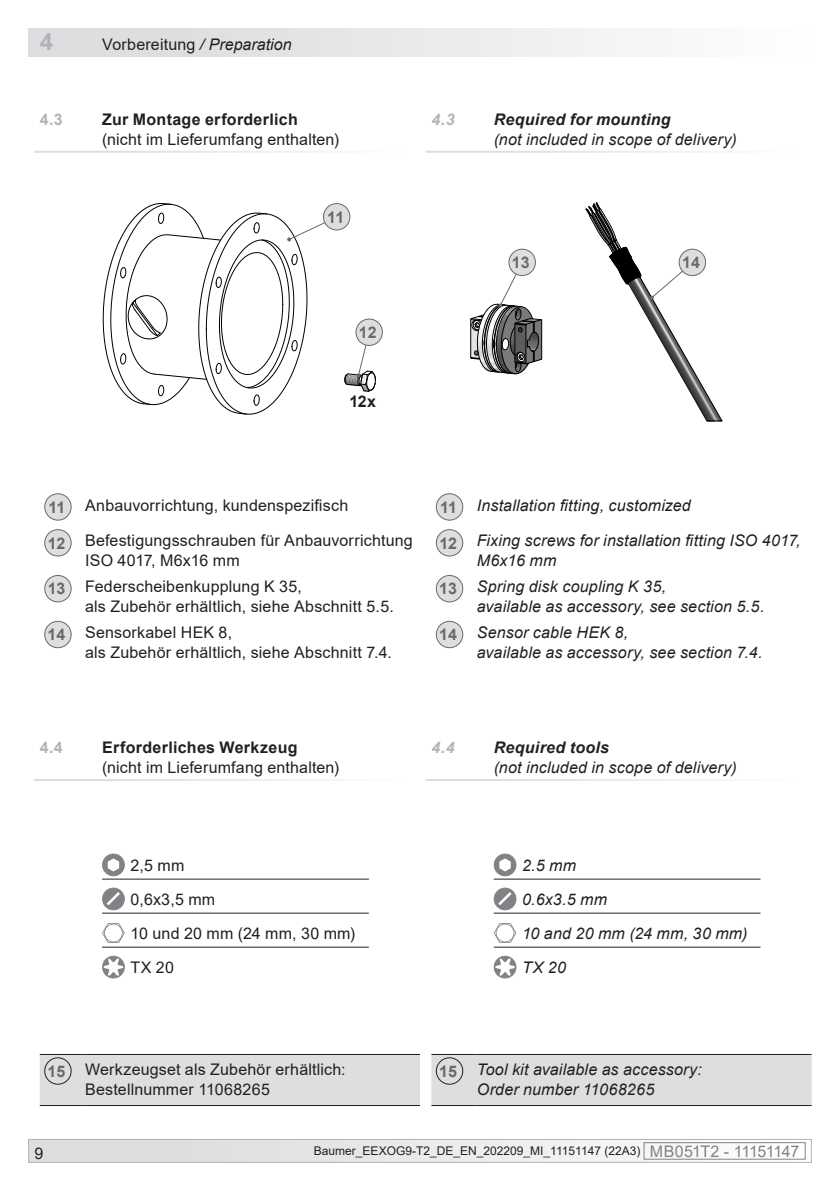
<style>
.page{position:relative;width:840px;height:1191px;background:#fff}
.page>*{position:absolute;margin:0;border:0;box-sizing:border-box;transform-origin:0 0}
.t1{font:700 24px "Arial";color:#b2b3b7}
.t2{font:16px/20px "Arial";letter-spacing:.01em;color:#231f20}
.t3{font:italic 16px/20px "Arial";letter-spacing:.01em;color:#231f20}
.t4{font:700 16px "Arial";letter-spacing:.02em;color:#231f20}
.t5{font:italic 700 16px "Arial";letter-spacing:.015em;color:#231f20}
.t6{font:700 16px "Arial";color:#67696b}
.t7{font:700 16px "Arial";color:#b2b3b7}
.t8{font:italic 700 16px "Arial";color:#b2b3b7}
.t9{font:12px "Arial";color:#231f20}
.s1{font-style:italic}
.s2{font-weight:700;color:#67696b}
.s3{font-weight:700;font-style:normal;color:#67696b}
.s4{font-size:16px;color:#808285}
</style>
<div class="page">
<div style="left:29px;top:1139px;width:781px;height:23px;background:linear-gradient(to right,#dbdcdf,#f4f4f5)"></div>
<div style="left:643px;top:1142px;width:162px;height:17px;border:1px solid #808285"></div>
<div style="left:28px;top:1139px;width:783px;height:23px;border:1px solid #b2b3b7"></div>
<hr style="left:541px;top:320px;width:1px;height:38px;background:#000">
<svg style="left:470px;top:261px;width:71px;height:113px"></svg>
<div style="left:508px;top:249px;width:27px;height:26px;background:#dddee0;border-radius:50%"></div>
<div style="left:508px;top:249px;width:27px;height:27px;border:1px solid #67696b;border-radius:50%"></div>
<svg style="left:585px;top:202px;width:137px;height:219px"></svg>
<div style="left:678px;top:249px;width:27px;height:26px;background:#dddee0;border-radius:50%"></div>
<div style="left:678px;top:249px;width:27px;height:27px;border:1px solid #67696b;border-radius:50%"></div>
<svg style="left:103px;top:203px;width:234px;height:211px"></svg>
<svg style="left:344px;top:338px;width:32px;height:53px"></svg>
<div style="left:323px;top:203px;width:27px;height:27px;background:#dddee0;border-radius:50%"></div>
<div style="left:323px;top:203px;width:27px;height:27px;border:1px solid #67696b;border-radius:50%"></div>
<div style="left:356px;top:319px;width:26px;height:26px;background:#dddee0;border-radius:50%"></div>
<div style="left:355px;top:318px;width:27px;height:28px;border:1px solid #67696b;border-radius:50%"></div>
<div style="left:45px;top:494px;width:26px;height:26px;background:#dddee0;border-radius:50%"></div>
<div style="left:44px;top:493px;width:28px;height:27px;border:1px solid #67696b;border-radius:50%"></div>
<div style="left:45px;top:529px;width:26px;height:27px;background:#dddee0;border-radius:50%"></div>
<div style="left:44px;top:529px;width:28px;height:27px;border:1px solid #67696b;border-radius:50%"></div>
<div style="left:45px;top:575px;width:26px;height:27px;background:#dddee0;border-radius:50%"></div>
<div style="left:44px;top:575px;width:28px;height:27px;border:1px solid #67696b;border-radius:50%"></div>
<div style="left:45px;top:621px;width:26px;height:26px;background:#dddee0;border-radius:50%"></div>
<div style="left:44px;top:621px;width:28px;height:27px;border:1px solid #67696b;border-radius:50%"></div>
<div style="left:436px;top:494px;width:26px;height:26px;background:#dddee0;border-radius:50%"></div>
<div style="left:435px;top:493px;width:28px;height:27px;border:1px solid #67696b;border-radius:50%"></div>
<div style="left:436px;top:529px;width:26px;height:27px;background:#dddee0;border-radius:50%"></div>
<div style="left:435px;top:529px;width:28px;height:27px;border:1px solid #67696b;border-radius:50%"></div>
<div style="left:436px;top:575px;width:26px;height:27px;background:#dddee0;border-radius:50%"></div>
<div style="left:435px;top:575px;width:28px;height:27px;border:1px solid #67696b;border-radius:50%"></div>
<div style="left:436px;top:621px;width:26px;height:26px;background:#dddee0;border-radius:50%"></div>
<div style="left:435px;top:621px;width:28px;height:27px;border:1px solid #67696b;border-radius:50%"></div>
<div style="left:40px;top:1055px;width:380px;height:50px;background:#dddee0"></div>
<hr style="left:40px;top:1054px;width:45px;height:1px;background:#231f20">
<hr style="left:85px;top:1054px;width:335px;height:1px;background:#231f20">
<hr style="left:40px;top:1105px;width:45px;height:1px;background:#231f20">
<hr style="left:85px;top:1105px;width:335px;height:1px;background:#231f20">
<div style="left:45px;top:1057px;width:26px;height:27px;background:#dddee0;border-radius:50%"></div>
<div style="left:44px;top:1057px;width:28px;height:27px;border:1px solid #231f20;border-radius:50%"></div>
<div style="left:431px;top:1055px;width:380px;height:50px;background:#dddee0"></div>
<hr style="left:431px;top:1105px;width:45px;height:1px;background:#231f20">
<hr style="left:476px;top:1105px;width:335px;height:1px;background:#231f20">
<hr style="left:431px;top:1054px;width:45px;height:1px;background:#231f20">
<hr style="left:476px;top:1054px;width:335px;height:1px;background:#231f20">
<div style="left:436px;top:1057px;width:26px;height:27px;background:#dddee0;border-radius:50%"></div>
<div style="left:435px;top:1057px;width:28px;height:27px;border:1px solid #231f20;border-radius:50%"></div>
<hr style="left:102px;top:878px;width:266px;height:1px;background:#231f20">
<hr style="left:102px;top:912px;width:266px;height:1px;background:#231f20">
<hr style="left:102px;top:946px;width:266px;height:1px;background:#231f20">
<svg style="left:102px;top:853px;width:23px;height:23px"></svg>
<svg style="left:102px;top:887px;width:23px;height:23px"></svg>
<svg style="left:102px;top:923px;width:23px;height:19px"></svg>
<svg style="left:102px;top:955px;width:23px;height:23px"></svg>
<hr style="left:493px;top:878px;width:267px;height:1px;background:#231f20">
<hr style="left:493px;top:912px;width:267px;height:1px;background:#231f20">
<hr style="left:493px;top:946px;width:267px;height:1px;background:#231f20">
<svg style="left:493px;top:853px;width:23px;height:23px"></svg>
<svg style="left:493px;top:887px;width:23px;height:23px"></svg>
<svg style="left:494px;top:923px;width:22px;height:19px"></svg>
<svg style="left:493px;top:955px;width:23px;height:23px"></svg>
<div style="left:28px;top:28px;width:783px;height:29px;background:linear-gradient(to right,#d8d9db,#fdfdfd)"></div>
<h1 class="t1" style="left:40px;top:24px;width:15px">4</h1>
<p class="t2" style="left:102px;top:34px;width:191px">Vorbereitung <span class="s1">/ Preparation</span></p>
<p class="t7" style="left:40px;top:108px;width:24px">4.3</p>
<p class="t4" style="left:102px;top:108px;width:197px">Zur Montage erforderlich</p>
<p class="t2" style="left:102px;top:129px;width:238px">(nicht im Lieferumfang enthalten)</p>
<p class="t6" style="left:327px;top:206px;width:18px">11</p>
<p class="t6" style="left:359px;top:321px;width:19px">12</p>
<p class="t4" style="left:349px;top:390px;width:28px">12x</p>
<p class="t8" style="left:431px;top:109px;width:25px">4.3</p>
<p class="t5" style="left:493px;top:109px;width:178px">Required for mounting</p>
<p class="t3" style="left:493px;top:130px;width:244px">(not included in scope of delivery)</p>
<p class="t6" style="left:511px;top:251px;width:19px">13</p>
<p class="t6" style="left:681px;top:251px;width:19px">14</p>
<p class="t2" style="left:49px;top:495px;width:301px"><span class="s2">11</span> Anbauvorrichtung, kundenspezifisch</p>
<p class="t2" style="left:85px;top:531px;width:329px;text-indent:-37px"><span class="s2">12</span> Befestigungsschrauben für Anbauvorrichtung<br>ISO 4017, M6x16 mm</p>
<p class="t2" style="left:85px;top:576px;width:310px;text-indent:-37px"><span class="s2">13</span> Federscheibenkupplung K 35,<br>als Zubehör erhältlich, siehe Abschnitt 5.5.</p>
<p class="t2" style="left:85px;top:622px;width:308px;text-indent:-37px"><span class="s2">14</span> Sensorkabel HEK 8,<br>als Zubehör erhältlich, siehe Abschnitt 7.4.</p>
<p class="t3" style="left:440px;top:495px;width:252px"><span class="s3">11</span> Installation fitting, customized</p>
<p class="t3" style="left:476px;top:531px;width:325px;text-indent:-37px"><span class="s3">12</span> Fixing screws for installation fitting ISO 4017,<br>M6x16 mm</p>
<p class="t3" style="left:476px;top:577px;width:289px;text-indent:-37px"><span class="s3">13</span> Spring disk coupling K 35,<br>available as accessory, see section 5.5.</p>
<p class="t3" style="left:476px;top:623px;width:287px;text-indent:-37px"><span class="s3">14</span> Sensor cable HEK 8,<br>available as accessory, see section 7.4.</p>
<p class="t7" style="left:40px;top:736px;width:25px">4.4</p>
<p class="t4" style="left:102px;top:736px;width:197px">Erforderliches Werkzeug</p>
<p class="t2" style="left:102px;top:757px;width:238px">(nicht im Lieferumfang enthalten)</p>
<p class="t8" style="left:431px;top:737px;width:25px">4.4</p>
<p class="t5" style="left:493px;top:737px;width:117px">Required tools</p>
<p class="t3" style="left:493px;top:758px;width:244px">(not included in scope of delivery)</p>
<p class="t2" style="left:130px;top:848px;width:226px;line-height:34px">2,5 mm<br>0,6x3,5 mm<br>10 und 20 mm (24 mm, 30 mm)<br>TX 20</p>
<p class="t3" style="left:522px;top:848px;width:227px;line-height:34px">2.5 mm<br>0.6x3.5 mm<br>10 and 20 mm (24 mm, 30 mm)<br>TX 20</p>
<p class="t2" style="left:85px;top:1059px;width:262px;text-indent:-38px"><span class="s2">15</span> Werkzeugset als Zubehör erhältlich:<br>Bestellnummer 11068265</p>
<p class="t3" style="left:476px;top:1059px;width:226px;text-indent:-38px"><span class="s3">15</span> Tool kit available as accessory:<br>Order number 11068265</p>
<p class="t2" style="left:35px;top:1143px;width:10px">9</p>
<p class="t9" style="left:314px;top:1143px;width:486px">Baumer_EEXOG9-T2_DE_EN_202209_MI_11151147 (22A3) <span class="s4">MB051T2 - 11151147</span></p>
</div>
